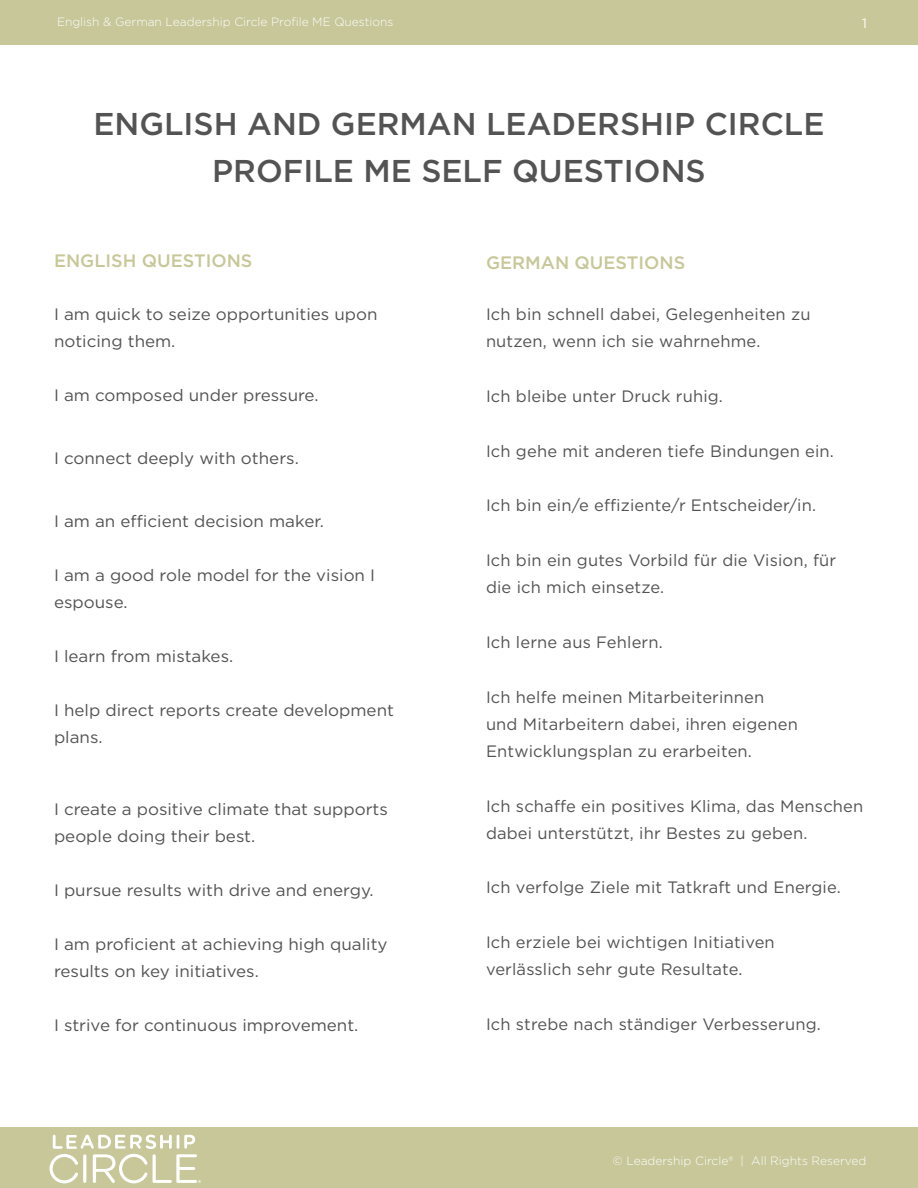
<style>
.page{position:relative;width:918px;height:1188px;background:#fff}
.page>*{position:absolute;margin:0;border:0;box-sizing:border-box;transform-origin:0 0}
.t1{font:500 31.5px/46.5px "Gotham";color:#535353;text-align:center}
.Subhead{font:500 18px "Gotham";color:#c7c799}
.Paragraph_Body_Chine{font:16.5px/27px "Gotham";letter-spacing:.01em;color:#535353}
.paragraph_body{font:16.5px/27px "Gotham";color:#535353}
.t2{font:13.5px "Gotham";color:#fff}
.t3{font:300 12px "Gotham";color:#feffff}
</style>
<div class="page">
<div style="left:0;top:1128px;width:918px;height:60px;background:#c7c799"></div>
<div style="left:0;top:0;width:918px;height:44px;background:#c7c799"></div>
<svg style="left:50px;top:1135px;width:151px;height:48px"></svg>
<p class="t3" style="left:57px;top:15px;width:338px">English &amp; German Leadership Circle Profile ME Questions</p>
<p class="t2" style="left:862px;top:15px;width:6px">1</p>
<p class="t1" style="left:93px;top:101px;width:733px">ENGLISH AND GERMAN LEADERSHIP CIRCLE<br>PROFILE ME SELF QUESTIONS</p>
<p class="Subhead" style="left:54px;top:249px;width:200px">ENGLISH QUESTIONS</p>
<p class="Subhead" style="left:486px;top:250px;width:201px">GERMAN QUESTIONS</p>
<p class="paragraph_body" style="left:54px;top:300px;width:325px">I am quick to seize opportunities upon noticing them.</p>
<p class="paragraph_body" style="left:54px;top:381px;width:266px">I am composed under pressure.</p>
<p class="paragraph_body" style="left:54px;top:444px;width:246px">I connect deeply with others.</p>
<p class="paragraph_body" style="left:54px;top:507px;width:271px">I am an efficient decision maker.</p>
<p class="paragraph_body" style="left:54px;top:561px;width:323px">I am a good role model for the vision I espouse.</p>
<p class="paragraph_body" style="left:54px;top:642px;width:181px">I learn from mistakes.</p>
<p class="paragraph_body" style="left:54px;top:696px;width:342px">I help direct reports create development plans.</p>
<p class="paragraph_body" style="left:54px;top:795px;width:335px">I create a positive climate that supports people doing their best.</p>
<p class="paragraph_body" style="left:54px;top:876px;width:321px">I pursue results with drive and energy.</p>
<p class="paragraph_body" style="left:54px;top:930px;width:335px">I am proficient at achieving high quality results on key initiatives.</p>
<p class="paragraph_body" style="left:54px;top:1011px;width:306px">I strive for continuous improvement.</p>
<p class="Paragraph_Body_Chine" style="left:486px;top:300px;width:326px">Ich bin schnell dabei, Gelegenheiten zu nutzen, wenn ich sie wahrnehme.</p>
<p class="Paragraph_Body_Chine" style="left:486px;top:382px;width:239px">Ich bleibe unter Druck ruhig.</p>
<p class="Paragraph_Body_Chine" style="left:486px;top:437px;width:350px">Ich gehe mit anderen tiefe Bindungen ein.</p>
<p class="Paragraph_Body_Chine" style="left:486px;top:492px;width:332px">Ich bin ein/e effiziente/r Entscheider/in.</p>
<p class="Paragraph_Body_Chine" style="left:486px;top:546px;width:352px">Ich bin ein gutes Vorbild für die Vision, für die ich mich einsetze.</p>
<p class="Paragraph_Body_Chine" style="left:486px;top:628px;width:178px">Ich lerne aus Fehlern.</p>
<p class="Paragraph_Body_Chine" style="left:486px;top:683px;width:313px">Ich helfe meinen Mitarbeiterinnen und Mitarbeitern dabei, ihren eigenen<br>Entwicklungsplan zu erarbeiten.</p>
<p class="Paragraph_Body_Chine" style="left:486px;top:792px;width:379px">Ich schaffe ein positives Klima, das Menschen dabei unterstützt, ihr Bestes zu geben.</p>
<p class="Paragraph_Body_Chine" style="left:486px;top:874px;width:356px">Ich verfolge Ziele mit Tatkraft und Energie.</p>
<p class="Paragraph_Body_Chine" style="left:486px;top:929px;width:290px">Ich erziele bei wichtigen Initiativen verlässlich sehr gute Resultate.</p>
<p class="Paragraph_Body_Chine" style="left:486px;top:1010px;width:336px">Ich strebe nach ständiger Verbesserung.</p>
<p class="t3" style="left:613px;top:1153px;width:255px">© Leadership Circle® | All Rights Reserved</p>
</div>
